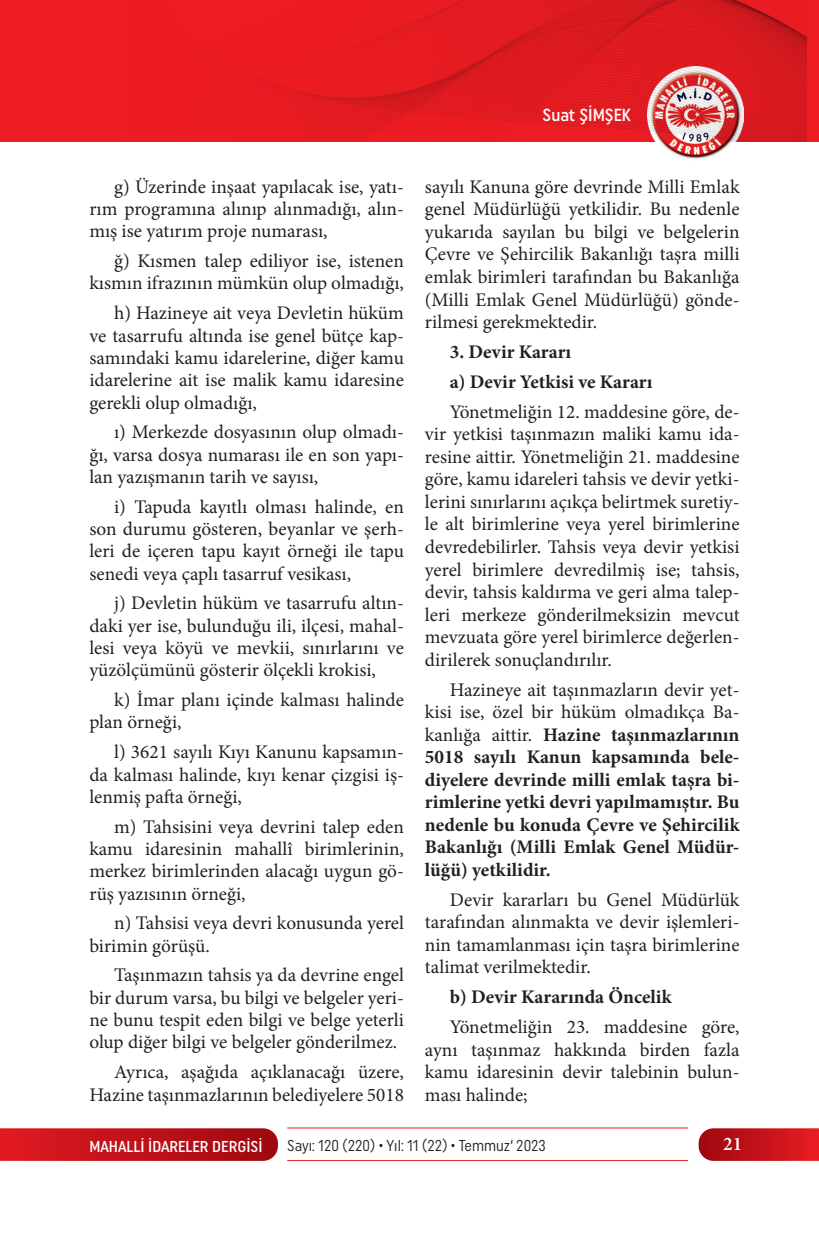
<style>
.page{position:relative;width:819px;height:1241px;background:#fff}
.page>*{position:absolute;margin:0;border:0;box-sizing:border-box;transform-origin:0 0}
.t1{font:19.25px/22.2px "Minion Pro";color:#231f20;text-align:justify}
.t2{font:700 19.25px/22.6px "Minion Pro";color:#231f20}
.t3{font:600 19.25px "Minion Pro";color:#fff}
.t4{font:500 17.5px "Uniform Condensed";color:#fff}
.t5{font:15.75px "Uniform Condensed";color:#231f20;scale:.95 1}
.t6{font:500 15.75px "Uniform Condensed";color:#fff}
.s1{font-weight:400}
</style>
<div class="page">
<svg style="left:0;top:1128px;width:278px;height:32px;background:#c1151c"></svg>
<svg style="left:698px;top:1128px;width:121px;height:32px;background:#c61a22"></svg>
<hr style="left:287px;top:1127px;width:401px;height:1px;background:#ee1d23">
<hr style="left:287px;top:1159px;width:401px;height:1px;background:#ee1d23">
<div style="left:0;top:0;width:819px;height:141px;background:#ee1d23"></div>
<img style="left:647px;top:141px;width:96px;height:18px">
<img style="left:256px;top:0;width:550px;height:141px">
<p class="t1" style="left:89px;top:175px;width:316px;text-indent:25px">g) Üzerinde inşaat yapılacak ise, yatı&shy;rım programına alınıp alınmadığı, alın&shy;mış ise yatırım proje numarası,</p>
<p class="t1" style="left:89px;top:250px;width:316px;text-align:right">ğ) Kısmen talep ediliyor ise, istenen kısmın ifrazının mümkün olup olmadığı,</p>
<p class="t1" style="left:89px;top:302px;width:316px;text-indent:25px">h) Hazineye ait veya Devletin hüküm ve tasarrufu altında ise genel bütçe kap&shy;samındaki kamu idarelerine, diğer kamu idarelerine ait ise malik kamu idaresine gerekli olup olmadığı,</p>
<p class="t1" style="left:89px;top:421px;width:316px;text-indent:25px">ı) Merkezde dosyasının olup olmadı&shy;ğı, varsa dosya numarası ile en son yapı&shy;lan yazışmanın tarih ve sayısı,</p>
<p class="t1" style="left:89px;top:495px;width:316px;text-indent:25px">i) Tapuda kayıtlı olması halinde, en son durumu gösteren, beyanlar ve şerh&shy;leri de içeren tapu kayıt örneği ile tapu senedi veya çaplı tasarruf vesikası,</p>
<p class="t1" style="left:89px;top:592px;width:316px;text-indent:25px">j) Devletin hüküm ve tasarrufu altın&shy;daki yer ise, bulunduğu ili, ilçesi, mahal&shy;lesi veya köyü ve mevkii, sınırlarını ve yüzölçümünü gösterir ölçekli krokisi,</p>
<p class="t1" style="left:89px;top:689px;width:316px;text-indent:25px">k) İmar planı içinde kalması halinde plan örneği,</p>
<p class="t1" style="left:89px;top:741px;width:316px;text-indent:25px">l) 3621 sayılı Kıyı Kanunu kapsamın&shy;da kalması halinde, kıyı kenar çizgisi iş&shy;lenmiş pafta örneği,</p>
<p class="t1" style="left:89px;top:815px;width:316px;text-indent:25px">m) Tahsisini veya devrini talep eden kamu idaresinin mahallî birimlerinin, merkez birimlerinden alacağı uygun gö&shy;rüş yazısının örneği,</p>
<p class="t1" style="left:89px;top:912px;width:316px;text-indent:25px">n) Tahsisi veya devri konusunda yerel birimin görüşü.</p>
<p class="t1" style="left:89px;top:964px;width:316px;text-indent:25px">Taşınmazın tahsis ya da devrine engel bir durum varsa, bu bilgi ve belgeler yeri&shy;ne bunu tespit eden bilgi ve belge yeterli olup diğer bilgi ve belgeler gönderilmez.</p>
<p class="t1" style="left:89px;top:1060px;width:316px;text-align:right">Ayrıca, aşağıda açıklanacağı üzere,<br>Hazine taşınmazlarının belediyelere 5018</p>
<p class="t4" style="left:542px;top:105px;width:90px">Suat ŞİMŞEK</p>
<p class="t1" style="left:425px;top:175px;width:316px">sayılı Kanuna göre devrinde Milli Emlak genel Müdürlüğü yetkilidir. Bu nedenle yukarıda sayılan bu bilgi ve belgelerin Çevre ve Şehircilik Bakanlığı taşra milli emlak birimleri tarafından bu Bakanlığa (Milli Emlak Genel Müdürlüğü) gönde&shy;rilmesi gerekmektedir.</p>
<p class="t2" style="left:449px;top:336px;width:204px;line-height:29.9px">3. Devir Kararı<br>a) Devir Yetkisi ve Kararı</p>
<p class="t1" style="left:425px;top:400px;width:316px;text-indent:25px">Yönetmeliğin 12. maddesine göre, de&shy;vir yetkisi taşınmazın maliki kamu ida&shy;resine aittir. Yönetmeliğin 21. maddesine göre, kamu idareleri tahsis ve devir yetki&shy;lerini sınırlarını açıkça belirtmek suretiy&shy;le alt birimlerine veya yerel birimlerine devredebilirler. Tahsis veya devir yetkisi yerel birimlere devredilmiş ise; tahsis, devir, tahsis kaldırma ve geri alma talep&shy;leri merkeze gönderilmeksizin mevcut mevzuata göre yerel birimlerce değerlen&shy;dirilerek sonuçlandırılır.</p>
<p class="t2" style="left:425px;top:677px;width:316px;text-align:justify;text-indent:25px"><span class="s1">Hazineye ait taşınmazların devir yet&shy;kisi ise, özel bir hüküm olmadıkça Ba&shy;kanlığa aittir.</span> Hazine taşınmazlarının 5018 sayılı Kanun kapsamında bele&shy;diyelere devrinde milli emlak taşra bi&shy;rimlerine yetki devri yapılmamıştır. Bu nedenle bu konuda Çevre ve Şehircilik Bakanlığı (Milli Emlak Genel Müdür&shy;lüğü) yetkilidir.</p>
<p class="t1" style="left:425px;top:888px;width:316px;text-indent:25px">Devir kararları bu Genel Müdürlük tarafından alınmakta ve devir işlemleri&shy;nin tamamlanması için taşra birimlerine talimat verilmektedir.</p>
<p class="t2" style="left:449px;top:985px;width:223px">b) Devir Kararında Öncelik</p>
<p class="t1" style="left:425px;top:1015px;width:316px;text-indent:25px">Yönetmeliğin 23. maddesine göre, aynı taşınmaz hakkında birden fazla kamu idaresinin devir talebinin bulun&shy;ması halinde;</p>
<p class="t6" style="left:89px;top:1136px;width:175px">MAHALLİ İDARELER DERGİSİ</p>
<p class="t5" style="left:287px;top:1136px;width:274px">Sayı: 120 (220) • Yıl: 11 (22) • Temmuz‘ 2023</p>
<p class="t3" style="left:723px;top:1130px;width:20px">21</p>
</div>
